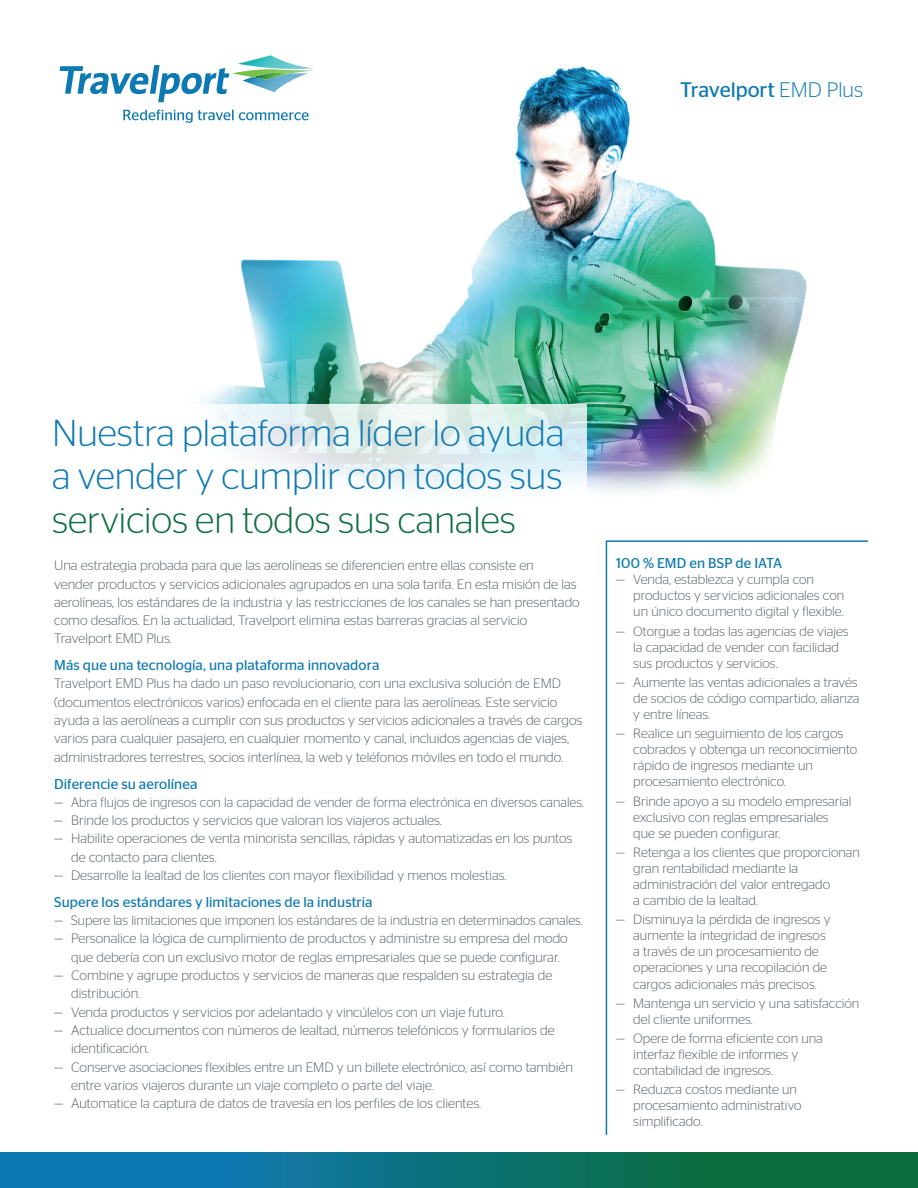
<style>
.page{position:relative;width:918px;height:1188px;background:#fff}
.page>*{position:absolute;margin:0;border:0;box-sizing:border-box;transform-origin:0 0}
.t1{font:300 37.5px/43.5px "Stag Sans Round";color:#0e79b2}
.t2{font:300 37.5px "Stag Sans Round";color:#0d6d3f}
.t3{font:21px "Stag Sans";color:#0e79b2}
.t4{font:14.25px "Stag Sans";letter-spacing:.005em;color:#0e79b2}
.t5{font:300 13.65px/18.3px "Stag Sans";color:#5c6166}
.t6{font:300 13.5px/16px "Stag Sans";color:#5c6166}
.s1{font-weight:300}
</style>
<div class="page">
<img style="left:123px;top:66px;width:684px;height:426px">
<svg style="left:123px;top:404px;width:464px;height:88px"></svg>
<svg style="left:0;top:1152px;width:918px;height:36px;background:#0c7278"></svg>
<svg style="left:605px;top:540px;width:263px;height:595px"></svg>
<svg style="left:123px;top:110px;width:186px;height:13px"></svg>
<svg style="left:60px;top:55px;width:256px;height:47px"></svg>
<h2 class="t3" style="left:680px;top:77px;width:184px">Travelport <span class="s1">EMD Plus</span></h2>
<h1 class="t1" style="left:52px;top:411px;width:514px">Nuestra plataforma líder lo ayuda a vender y cumplir con todos sus</h1>
<h1 class="t2" style="left:52px;top:499px;width:465px">servicios en todos sus canales</h1>
<p class="t5" style="left:54px;top:556px;width:527px">Una estrategia probada para que las aerolíneas se diferencien entre ellas consiste en<br>vender productos y servicios adicionales agrupados en una sola tarifa. En esta misión de las aerolíneas, los estándares de la industria y las restricciones de los canales se han presentado como desafíos. En la actualidad, Travelport elimina estas barreras gracias al servicio Travelport EMD Plus.</p>
<p class="t4" style="left:54px;top:657px;width:327px">Más que una tecnología, una plataforma innovadora</p>
<p class="t5" style="left:54px;top:674px;width:530px">Travelport EMD Plus ha dado un paso revolucionario, con una exclusiva solución de EMD (documentos electrónicos varios) enfocada en el cliente para las aerolíneas. Este servicio ayuda a las aerolíneas a cumplir con sus productos y servicios adicionales a través de cargos varios para cualquier pasajero, en cualquier momento y canal, incluidos agencias de viajes, administradores terrestres, socios interlínea, la web y teléfonos móviles en todo el mundo.</p>
<p class="t4" style="left:54px;top:775px;width:145px">Diferencie su aerolínea</p>
<p class="t5" style="left:54px;top:793px;width:531px">— Abra flujos de ingresos con la capacidad de vender de forma electrónica en diversos canales.</p>
<p class="t5" style="left:54px;top:811px;width:389px">— Brinde los productos y servicios que valoran los viajeros actuales.</p>
<p class="t5" style="left:71px;top:829px;width:503px;text-indent:-17px">— Habilite operaciones de venta minorista sencillas, rápidas y automatizadas en los puntos de contacto para clientes.</p>
<p class="t5" style="left:54px;top:866px;width:454px">— Desarrolle la lealtad de los clientes con mayor flexibilidad y menos molestias.</p>
<p class="t4" style="left:54px;top:894px;width:320px">Supere los estándares y limitaciones de la industria</p>
<p class="t5" style="left:54px;top:911px;width:530px">— Supere las limitaciones que imponen los estándares de la industria en determinados canales.</p>
<p class="t5" style="left:71px;top:929px;width:498px;text-indent:-17px">— Personalice la lógica de cumplimiento de productos y administre su empresa del modo que debería con un exclusivo motor de reglas empresariales que se puede configurar.</p>
<p class="t5" style="left:71px;top:966px;width:483px;text-indent:-17px">— Combine y agrupe productos y servicios de maneras que respalden su estrategia de distribución.</p>
<p class="t5" style="left:54px;top:1003px;width:452px">— Venda productos y servicios por adelantado y vincúlelos con un viaje futuro.</p>
<p class="t5" style="left:71px;top:1021px;width:485px;text-indent:-17px">— Actualice documentos con números de lealtad, números telefónicos y formularios de identificación.</p>
<p class="t5" style="left:71px;top:1057px;width:503px;text-indent:-17px">— Conserve asociaciones flexibles entre un EMD y un billete electrónico, así como también entre varios viajeros durante un viaje completo o parte del viaje.</p>
<p class="t5" style="left:54px;top:1094px;width:429px">— Automatice la captura de datos de travesía en los perfiles de los clientes.</p>
<p class="t4" style="left:616px;top:555px;width:168px">100 % EMD en BSP de IATA</p>
<p class="t6" style="left:633px;top:571px;width:212px;text-indent:-17px">— Venda, establezca y cumpla con productos y servicios adicionales con un único documento digital y flexible.</p>
<p class="t6" style="left:633px;top:623px;width:217px;text-indent:-17px">— Otorgue a todas las agencias de viajes la capacidad de vender con facilidad sus productos y servicios.</p>
<p class="t6" style="left:633px;top:674px;width:228px;text-indent:-17px">— Aumente las ventas adicionales a través de socios de código compartido, alianza y entre líneas.</p>
<p class="t6" style="left:633px;top:725px;width:226px;text-indent:-17px">— Realice un seguimiento de los cargos cobrados y obtenga un reconocimiento rápido de ingresos mediante un procesamiento electrónico.</p>
<p class="t6" style="left:633px;top:793px;width:220px;text-indent:-17px">— Brinde apoyo a su modelo empresarial exclusivo con reglas empresariales que se pueden configurar.</p>
<p class="t6" style="left:633px;top:844px;width:228px;text-indent:-17px">— Retenga a los clientes que proporcionan gran rentabilidad mediante la administración del valor entregado<br>a cambio de la lealtad.</p>
<p class="t6" style="left:633px;top:911px;width:199px;text-indent:-17px">— Disminuya la pérdida de ingresos y aumente la integridad de ingresos a través de un procesamiento de operaciones y una recopilación de cargos adicionales más precisos.</p>
<p class="t6" style="left:633px;top:995px;width:228px;text-indent:-17px">— Mantenga un servicio y una satisfacción del cliente uniformes.</p>
<p class="t6" style="left:633px;top:1030px;width:191px;text-indent:-17px">— Opere de forma eficiente con una interfaz flexible de informes y contabilidad de ingresos.</p>
<p class="t6" style="left:633px;top:1081px;width:170px;text-indent:-17px">— Reduzca costos mediante un procesamiento administrativo simplificado.</p>
</div>
